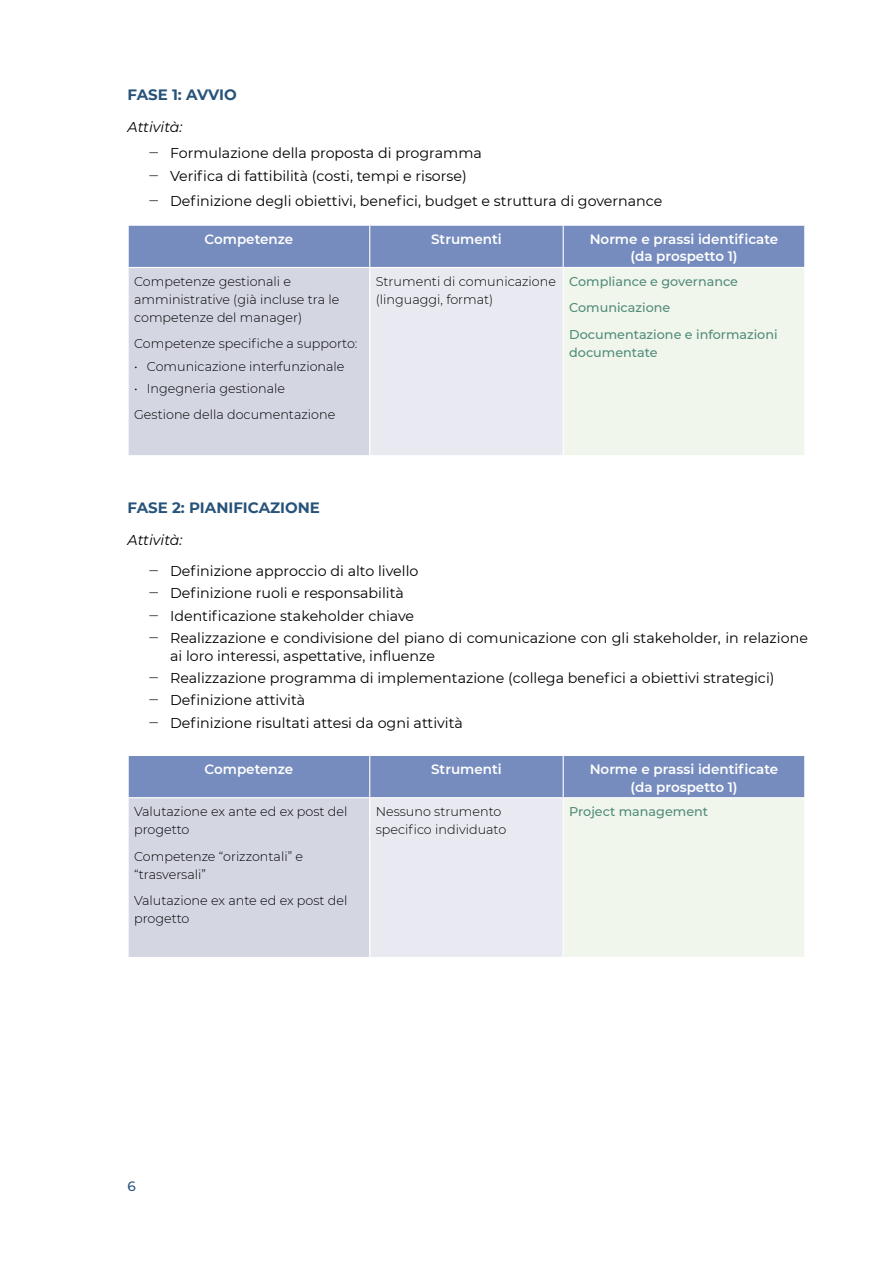
<style>
.page{position:relative;width:893px;height:1263px;background:#fff}
.page>*{position:absolute;margin:0;border:0;box-sizing:border-box;transform-origin:0 0}
.H3_Titolino_figura_box{font:700 15px "Montserrat";color:#27537b}
.t1{font:14.25px/18px "Montserrat";color:#000}
.Testo{font:italic 14.25px "Montserrat";color:#000}
.t2{font:600 13.5px/17.2px "Montserrat";color:#fff;text-align:center}
.t3{font:500 13.5px "Montserrat";color:#27537b}
.P_testo_tabella{font:300 12.75px/18px "Montserrat";color:#000}
.P_testo_tabella-2{font:500 12.75px/18px "Montserrat";color:#518c7a}
.P_testo_tabella_-_elenco{font:300 12.75px "Montserrat";color:#000}
.s1{font-weight:300}
</style>
<div class="page">
<div style="left:129px;top:226px;width:675px;height:41px;background:#768cbe"></div>
<div style="left:128px;top:267px;width:242px;height:189px;background:#d4d6e2"></div>
<div style="left:370px;top:267px;width:193px;height:189px;background:#e9eaf1"></div>
<div style="left:563px;top:267px;width:242px;height:189px;background:#f1f6ec"></div>
<hr style="left:369px;top:226px;width:1px;height:41px;background:#fff">
<hr style="left:128px;top:267px;width:242px;height:1px;background:#fff">
<hr style="left:563px;top:226px;width:1px;height:41px;background:#fff">
<hr style="left:128px;top:268px;width:1px;height:187px;background:#fff">
<hr style="left:369px;top:267px;width:194px;height:1px;background:#fff">
<hr style="left:369px;top:268px;width:1px;height:187px;background:#fff">
<hr style="left:563px;top:267px;width:242px;height:1px;background:#fff">
<hr style="left:563px;top:268px;width:1px;height:187px;background:#fff">
<hr style="left:804px;top:268px;width:1px;height:187px;background:#fff">
<hr style="left:128px;top:455px;width:242px;height:1px;background:#fff">
<hr style="left:370px;top:455px;width:193px;height:1px;background:#fff">
<hr style="left:563px;top:455px;width:242px;height:1px;background:#fff">
<div style="left:129px;top:756px;width:675px;height:41px;background:#768cbe"></div>
<div style="left:128px;top:798px;width:242px;height:159px;background:#d4d6e2"></div>
<div style="left:370px;top:798px;width:193px;height:159px;background:#e9eaf1"></div>
<div style="left:563px;top:798px;width:242px;height:159px;background:#f1f6ec"></div>
<hr style="left:369px;top:756px;width:1px;height:41px;background:#fff">
<hr style="left:563px;top:756px;width:1px;height:41px;background:#fff">
<hr style="left:128px;top:798px;width:1px;height:159px;background:#fff">
<hr style="left:369px;top:798px;width:1px;height:159px;background:#fff">
<hr style="left:563px;top:798px;width:1px;height:159px;background:#fff">
<hr style="left:804px;top:798px;width:1px;height:159px;background:#fff">
<h3 class="H3_Titolino_figura_box" style="left:128px;top:83px;width:111px">FASE 1: AVVIO</h3>
<p class="Testo" style="left:128px;top:117px;width:57px">Attività:</p>
<p class="t1" style="left:149px;top:144px;width:335px"><span class="s1">‒</span> Formulazione della proposta di programma</p>
<p class="t1" style="left:149px;top:166px;width:319px"><span class="s1">‒</span> Verifica di fattibilità (costi, tempi e risorse)</p>
<p class="t1" style="left:149px;top:191px;width:515px"><span class="s1">‒</span> Definizione degli obiettivi, benefici, budget e struttura di governance</p>
<p class="t2" style="left:205px;top:230px;width:90px">Competenze</p>
<p class="t2" style="left:431px;top:230px;width:72px">Strumenti</p>
<p class="t2" style="left:590px;top:230px;width:190px">Norme e prassi identificate (da prospetto 1)</p>
<p class="P_testo_tabella" style="left:134px;top:272px;width:207px">Competenze gestionali e amministrative (già incluse tra le competenze del manager)</p>
<p class="P_testo_tabella" style="left:134px;top:334px;width:225px">Competenze specifiche a supporto:</p>
<p class="P_testo_tabella_-_elenco" style="left:134px;top:357px;width:212px">• Comunicazione interfunzionale</p>
<p class="P_testo_tabella_-_elenco" style="left:134px;top:380px;width:152px">• Ingegneria gestionale</p>
<p class="P_testo_tabella" style="left:134px;top:405px;width:203px">Gestione della documentazione</p>
<p class="P_testo_tabella" style="left:376px;top:272px;width:182px">Strumenti di comunicazione (linguaggi, format)</p>
<p class="P_testo_tabella-2" style="left:569px;top:272px;width:170px">Compliance e governance</p>
<p class="P_testo_tabella-2" style="left:569px;top:298px;width:103px">Comunicazione</p>
<p class="P_testo_tabella-2" style="left:569px;top:325px;width:210px">Documentazione e informazioni documentate</p>
<h3 class="H3_Titolino_figura_box" style="left:128px;top:497px;width:194px">FASE 2: PIANIFICAZIONE</h3>
<p class="Testo" style="left:128px;top:530px;width:57px">Attività:</p>
<p class="t1" style="left:149px;top:561px;width:271px"><span class="s1">‒</span> Definizione approccio di alto livello</p>
<p class="t1" style="left:149px;top:584px;width:257px"><span class="s1">‒</span> Definizione ruoli e responsabilità</p>
<p class="t1" style="left:149px;top:606px;width:267px"><span class="s1">‒</span> Identificazione stakeholder chiave</p>
<p class="t1" style="left:170px;top:628px;width:639px;text-indent:-21px"><span class="s1">‒</span> Realizzazione e condivisione del piano di comunicazione con gli stakeholder, in relazione ai loro interessi, aspettative, influenze</p>
<p class="t1" style="left:149px;top:668px;width:627px"><span class="s1">‒</span> Realizzazione programma di implementazione (collega benefici a obiettivi strategici)</p>
<p class="t1" style="left:149px;top:691px;width:158px"><span class="s1">‒</span> Definizione attività</p>
<p class="t1" style="left:149px;top:713px;width:316px"><span class="s1">‒</span> Definizione risultati attesi da ogni attività</p>
<p class="t2" style="left:205px;top:760px;width:90px">Competenze</p>
<p class="t2" style="left:431px;top:760px;width:72px">Strumenti</p>
<p class="t2" style="left:590px;top:760px;width:190px">Norme e prassi identificate (da prospetto 1)</p>
<p class="P_testo_tabella" style="left:134px;top:802px;width:215px">Valutazione ex ante ed ex post del progetto</p>
<p class="P_testo_tabella" style="left:134px;top:847px;width:170px">Competenze “orizzontali” e “trasversali”</p>
<p class="P_testo_tabella" style="left:134px;top:891px;width:215px">Valutazione ex ante ed ex post del progetto</p>
<p class="P_testo_tabella" style="left:376px;top:802px;width:132px">Nessuno strumento specifico individuato</p>
<p class="P_testo_tabella-2" style="left:569px;top:802px;width:140px">Project management</p>
<p class="t3" style="left:128px;top:1177px;width:10px">6</p>
</div>
